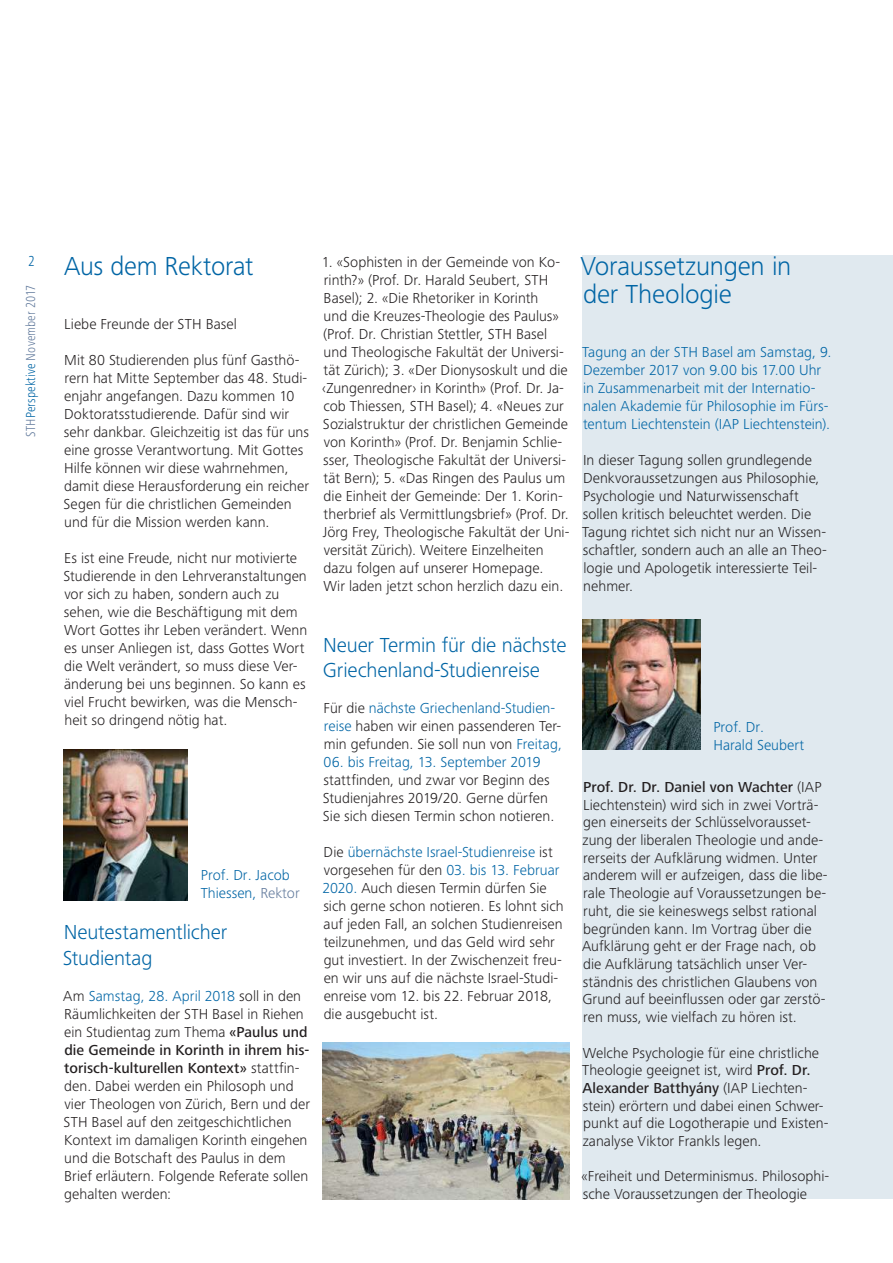
<style>
.page{position:relative;width:893px;height:1263px;background:#fff}
.page>*{position:absolute;margin:0;border:0;box-sizing:border-box;transform-origin:0 0}
.t1{font:300 27px/28.5px "Frutiger Next Pro";letter-spacing:-.005em;color:#0065a5}
.t2{font:300 21px/25.2px "Frutiger Next Pro";letter-spacing:-.005em;color:#0065a5}
.t3{font:300 15px/18px "Frutiger Next Pro";letter-spacing:.005em;color:#231f20}
.t4{font:300 15px/18px "Frutiger Next Pro";color:#0065a5}
.t5{font:300 condensed 15px "Frutiger Next Pro";color:#0065a5}
.t6{font:300 condensed 13.5px "Frutiger Next Pro";letter-spacing:.005em;color:#637b9d}
.s1{color:#0065a5}
.s2{color:#637b9d}
.s3{font-weight:500}
</style>
<div class="page">
<div style="left:583px;top:255px;width:310px;height:943px;background:#e0e9ef"></div>
<img style="left:64px;top:750px;width:123px;height:150px">
<img style="left:323px;top:1043px;width:247px;height:156px">
<img style="left:582px;top:619px;width:119px;height:131px">
<p class="t5" style="left:28px;top:255px;width:8px">2</p>
<p class="t6" style="left:26px;top:437px;width:154px;rotate:-90deg">STH<span class="s1">Perspektive</span> November 2017</p>
<h1 class="t1" style="left:64px;top:253px;width:191px">Aus dem Rektorat</h1>
<p class="t3" style="left:64px;top:315px;width:174px">Liebe Freunde der STH Basel</p>
<p class="t3" style="left:64px;top:351px;width:247px">Mit 80 Studierenden plus fünf Gasthö&shy;rern hat Mitte September das 48. Studi&shy;enjahr angefangen. Dazu kommen 10<br>Doktoratsstudierende. Dafür sind wir sehr dankbar. Gleichzeitig ist das für uns eine grosse Verantwortung. Mit Gottes Hilfe können wir diese wahrnehmen, damit diese Herausforderung ein reicher Segen für die christlichen Gemeinden und für die Mission werden kann.</p>
<p class="t3" style="left:64px;top:549px;width:245px">Es ist eine Freude, nicht nur motivierte Studierende in den Lehrveranstaltungen vor sich zu haben, sondern auch zu sehen, wie die Beschäftigung mit dem Wort Gottes ihr Leben verändert. Wenn es unser Anliegen ist, dass Gottes Wort die Welt verändert, so muss diese Ver&shy;änderung bei uns beginnen. So kann es viel Frucht bewirken, was die Mensch&shy;heit so dringend nötig hat.</p>
<p class="t4" style="left:201px;top:867px;width:100px">Prof. Dr. Jacob<br>Thiessen, <span class="s2">Rektor</span></p>
<h2 class="t2" style="left:63px;top:920px;width:166px">Neutestamentlicher<br>Studientag</h2>
<p class="t3" style="left:63px;top:987px;width:248px">Am <span class="s1">Samstag, 28. April 2018</span> soll in den Räumlichkeiten der STH Basel in Riehen ein Studientag zum Thema <span class="s3">«Paulus und die Gemeinde in Korinth in ihrem his&shy;torisch-kulturellen Kontext»</span> stattfin&shy;den. Dabei werden ein Philosoph und vier Theologen von Zürich, Bern und der STH Basel auf den zeitgeschichtlichen Kontext im damaligen Korinth eingehen und die Botschaft des Paulus in dem Brief erläutern. Folgende Referate sollen gehalten werden:</p>
<p class="t3" style="left:322px;top:253px;width:249px">1. «Sophisten in der Gemeinde von Ko&shy;rinth?» (Prof. Dr. Harald Seubert, STH Basel); 2. «Die Rhetoriker in Korinth<br>und die Kreuzes-Theologie des Paulus» (Prof. Dr. Christian Stettler, STH Basel und Theologische Fakultät der Universi&shy;tät Zürich); 3. «Der Dionysoskult und die ‹Zungenredner› in Korinth» (Prof. Dr. Ja&shy;cob Thiessen, STH Basel); 4. «Neues zur Sozialstruktur der christlichen Gemeinde von Korinth» (Prof. Dr. Benjamin Schlie&shy;sser, Theologische Fakultät der Universi&shy;tät Bern); 5. «Das Ringen des Paulus um die Einheit der Gemeinde: Der 1. Korin&shy;therbrief als Vermittlungsbrief» (Prof. Dr.<br>Jörg Frey, Theologische Fakultät der Uni&shy;versität Zürich). Weitere Einzelheiten dazu folgen auf unserer Homepage.<br>Wir laden jetzt schon herzlich dazu ein.</p>
<h1 class="t1" style="left:580px;top:252px;width:212px">Voraussetzungen in der Theologie</h1>
<p class="t4" style="left:582px;top:344px;width:251px">Tagung an der STH Basel am Samstag, 9.<br>Dezember 2017 von 9.00 bis 17.00 Uhr in Zusammenarbeit mit der Internatio&shy;nalen Akademie für Philosophie im Fürs&shy;tentum Liechtenstein (IAP Liechtenstein).</p>
<p class="t3" style="left:582px;top:452px;width:246px">In dieser Tagung sollen grundlegende Denkvoraussetzungen aus Philosophie, Psychologie und Naturwissenschaft sollen kritisch beleuchtet werden. Die Tagung richtet sich nicht nur an Wissen&shy;schaftler, sondern auch an alle an Theo&shy;logie und Apologetik interessierte Teil&shy;nehmer.</p>
<h2 class="t2" style="left:323px;top:633px;width:245px">Neuer Termin für die nächste<br>Griechenland-Studienreise</h2>
<p class="t3" style="left:324px;top:700px;width:240px">Für die <span class="s1">nächste Griechenland-Studien&shy;reise</span> haben wir einen passenderen Ter&shy;min gefunden. Sie soll nun von <span class="s1">Freitag,</span></p>
<p class="t4" style="left:324px;top:754px;width:219px">06. bis Freitag, 13. September 2019</p>
<p class="t3" style="left:323px;top:772px;width:233px">stattfinden, und zwar vor Beginn des<br>Studienjahres 2019/20. Gerne dürfen<br>Sie sich diesen Termin schon notieren.</p>
<p class="t3" style="left:322px;top:844px;width:243px">Die <span class="s1">übernächste Israel-Studienreise</span> ist vorgesehen für den <span class="s1">03. bis 13. Februar 2020.</span> Auch diesen Termin dürfen Sie sich gerne schon notieren. Es lohnt sich auf jeden Fall, an solchen Studienreisen teilzunehmen, und das Geld wird sehr gut investiert. In der Zwischenzeit freu&shy;en wir uns auf die nächste Israel-Studi&shy;enreise vom 12. bis 22. Februar 2018, die ausgebucht ist.</p>
<p class="t4" style="left:713px;top:718px;width:92px">Prof. Dr.<br>Harald Seubert</p>
<p class="t3" style="left:582px;top:778px;width:247px"><span class="s3">Prof. Dr. Dr. Daniel von Wachter</span> (IAP Liechtenstein) wird sich in zwei Vorträ&shy;gen einerseits der Schlüsselvorausset&shy;zung der liberalen Theologie und ande&shy;rerseits der Aufklärung widmen. Unter anderem will er aufzeigen, dass die libe&shy;rale Theologie auf Voraussetzungen be&shy;ruht, die sie keineswegs selbst rational begründen kann. Im Vortrag über die Aufklärung geht er der Frage nach, ob die Aufklärung tatsächlich unser Ver&shy;ständnis des christlichen Glaubens von Grund auf beeinflussen oder gar zerstö&shy;ren muss, wie vielfach zu hören ist.</p>
<p class="t3" style="left:582px;top:1044px;width:248px">Welche Psychologie für eine christliche Theologie geeignet ist, wird <span class="s3">Prof. Dr.<br>Alexander Batthyány</span> (IAP Liechten&shy;stein) erörtern und dabei einen Schwer&shy;punkt auf die Logotherapie und Existen&shy;zanalyse Viktor Frankls legen.</p>
<p class="t3" style="left:581px;top:1168px;width:249px">«Freiheit und Determinismus. Philosophi&shy;sche Voraussetzungen der Theologie</p>
</div>
